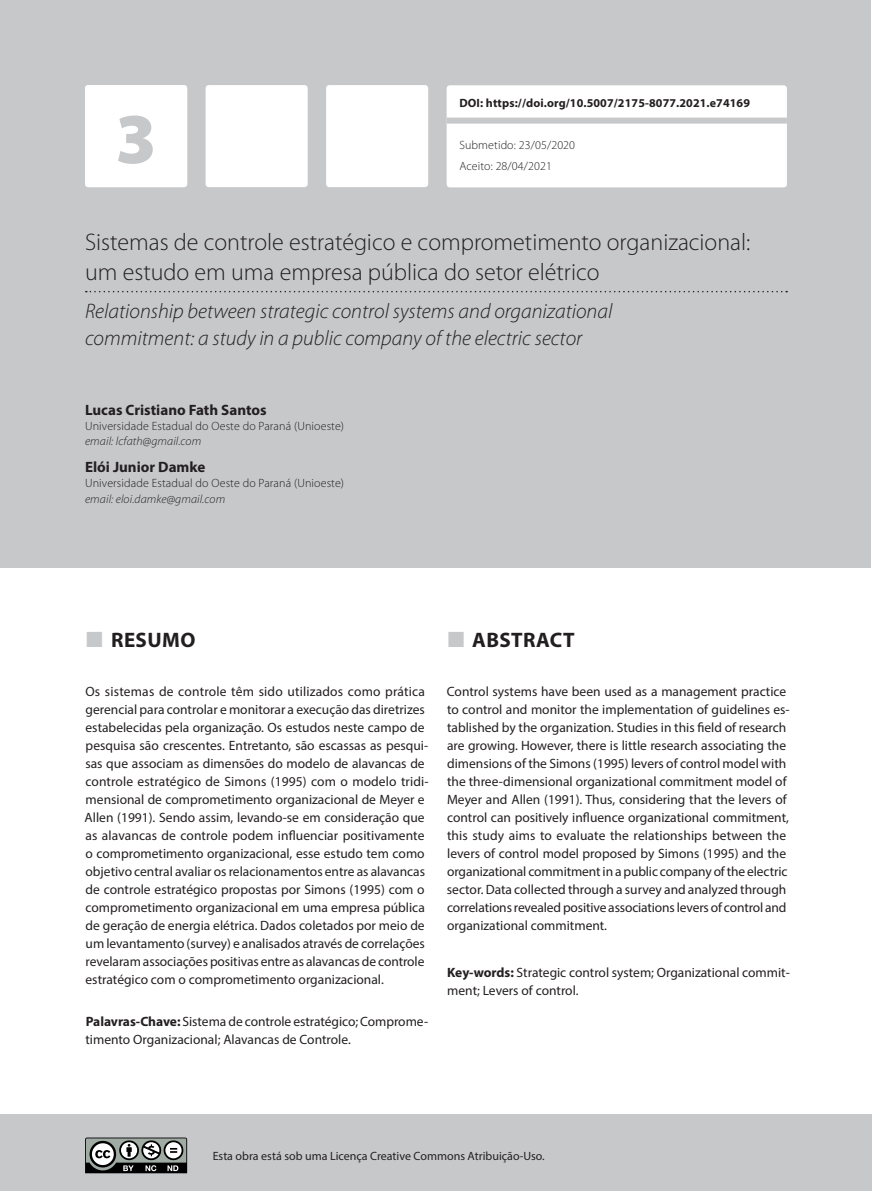
<style>
.page{position:relative;width:872px;height:1191px;background:#fff}
.page>*{position:absolute;margin:0;border:0;box-sizing:border-box;transform-origin:0 0}
.t1{font:900 72px "Myriad Pro";color:#c7c8ca}
.t2{font:300 24px/30px "Myriad Pro";color:#231f20}
.t3{font:italic 300 21px/27px "Myriad Pro";color:#231f20}
.t4{font:700 21px "Myriad Pro";letter-spacing:.02em;color:#231f20}
.t5{font:700 15px "Myriad Pro";color:#231f20}
.t6{font:13.5px/18px "Myriad Pro";color:#231f20}
.t7{font:300 12px/21px "Myriad Pro";letter-spacing:.01em;color:#231f20}
.t8{font:12px "Myriad Pro";color:#231f20}
.t9{font:700 12px "Myriad Pro";letter-spacing:.01em;color:#231f20}
.t10{font:italic 300 12px "Myriad Pro";letter-spacing:.01em;color:#231f20}
.s1{font-weight:700}
</style>
<div class="page">
<div style="left:0;top:1114px;width:872px;height:77px;background:#c7c8ca"></div>
<div style="left:0;top:0;width:871px;height:568px;background:#c7c8ca"></div>
<div style="left:206px;top:85px;width:102px;height:102px;background:#fff;border-radius:3px"></div>
<div style="left:326px;top:85px;width:102px;height:102px;background:#fff;border-radius:3px"></div>
<div style="left:446px;top:85px;width:341px;height:102px;background:#fff;border-radius:3px"></div>
<div style="left:85px;top:85px;width:102px;height:102px;background:#fff;border-radius:3px"></div>
<svg style="left:85px;top:1137px;width:102px;height:36px;background:#717472"></svg>
<svg style="left:86px;top:291px;width:701px;height:1px"></svg>
<div style="left:446px;top:118px;width:341px;height:6px;background:#c7c8ca"></div>
<h1 class="t1" style="left:115px;top:98px;width:43px">3</h1>
<p class="t9" style="left:459px;top:95px;width:292px">DOI: https://doi.org/10.5007/2175-8077.2021.e74169</p>
<p class="t7" style="left:459px;top:135px;width:117px">Submetido: 23/05/2020<br>Aceito: 28/04/2021</p>
<h2 class="t2" style="left:85px;top:228px;width:667px">Sistemas de controle estratégico e comprometimento organizacional: um estudo em uma empresa pública do setor elétrico</h2>
<h3 class="t3" style="left:85px;top:298px;width:529px">Relationship between strategic control systems and organizational commitment: a study in a public company of the electric sector</h3>
<p class="t5" style="left:85px;top:400px;width:183px">Lucas Cristiano Fath Santos</p>
<p class="t7" style="left:85px;top:415px;width:260px">Universidade Estadual do Oeste do Paraná (Unioeste)</p>
<p class="t10" style="left:85px;top:434px;width:118px">email: lcfath@gmail.com</p>
<p class="t5" style="left:85px;top:457px;width:122px">Elói Junior Damke</p>
<p class="t7" style="left:85px;top:473px;width:260px">Universidade Estadual do Oeste do Paraná (Unioeste)</p>
<p class="t10" style="left:85px;top:492px;width:142px">email: eloi.damke@gmail.com</p>
<h3 class="t4" style="left:111px;top:626px;width:86px">RESUMO</h3>
<p class="t6" style="left:85px;top:682px;width:345px">Os sistemas de controle têm sido utilizados como prática gerencial para controlar e monitorar a execução das diretrizes estabelecidas pela organização. Os estudos neste campo de pesquisa são crescentes. Entretanto, são escassas as pesqui&shy;sas que associam as dimensões do modelo de alavancas de controle estratégico de Simons (1995) com o modelo tridi&shy;mensional de comprometimento organizacional de Meyer e Allen (1991). Sendo assim, levando-se em consideração que as alavancas de controle podem influenciar positivamente o comprometimento organizacional, esse estudo tem como objetivo central avaliar os relacionamentos entre as alavancas de controle estratégico propostas por Simons (1995) com o comprometimento organizacional em uma empresa pública de geração de energia elétrica. Dados coletados por meio de um levantamento (survey) e analisados através de correlações revelaram associações positivas entre as alavancas de controle estratégico com o comprometimento organizacional.</p>
<p class="t6" style="left:85px;top:1012px;width:344px"><span class="s1">Palavras-Chave:</span> Sistema de controle estratégico; Comprome&shy;timento Organizacional; Alavancas de Controle.</p>
<h3 class="t4" style="left:472px;top:626px;width:104px">ABSTRACT</h3>
<p class="t6" style="left:447px;top:682px;width:344px">Control systems have been used as a management practice to control and monitor the implementation of guidelines es&shy;tablished by the organization. Studies in this field of research are growing. However, there is little research associating the dimensions of the Simons (1995) levers of control model with the three-dimensional organizational commitment model of Meyer and Allen (1991). Thus, considering that the levers of control can positively influence organizational commitment, this study aims to evaluate the relationships between the levers of control model proposed by Simons (1995) and the organizational commitment in a public company of the electric sector. Data collected through a survey and analyzed through correlations revealed positive associations levers of control and organizational commitment.</p>
<p class="t6" style="left:447px;top:963px;width:344px"><span class="s1">Key-words:</span> Strategic control system; Organizational commit&shy;ment; Levers of control.</p>
<p class="t8" style="left:213px;top:1148px;width:333px">Esta obra está sob uma Licença Creative Commons Atribuição-Uso.</p>
</div>
